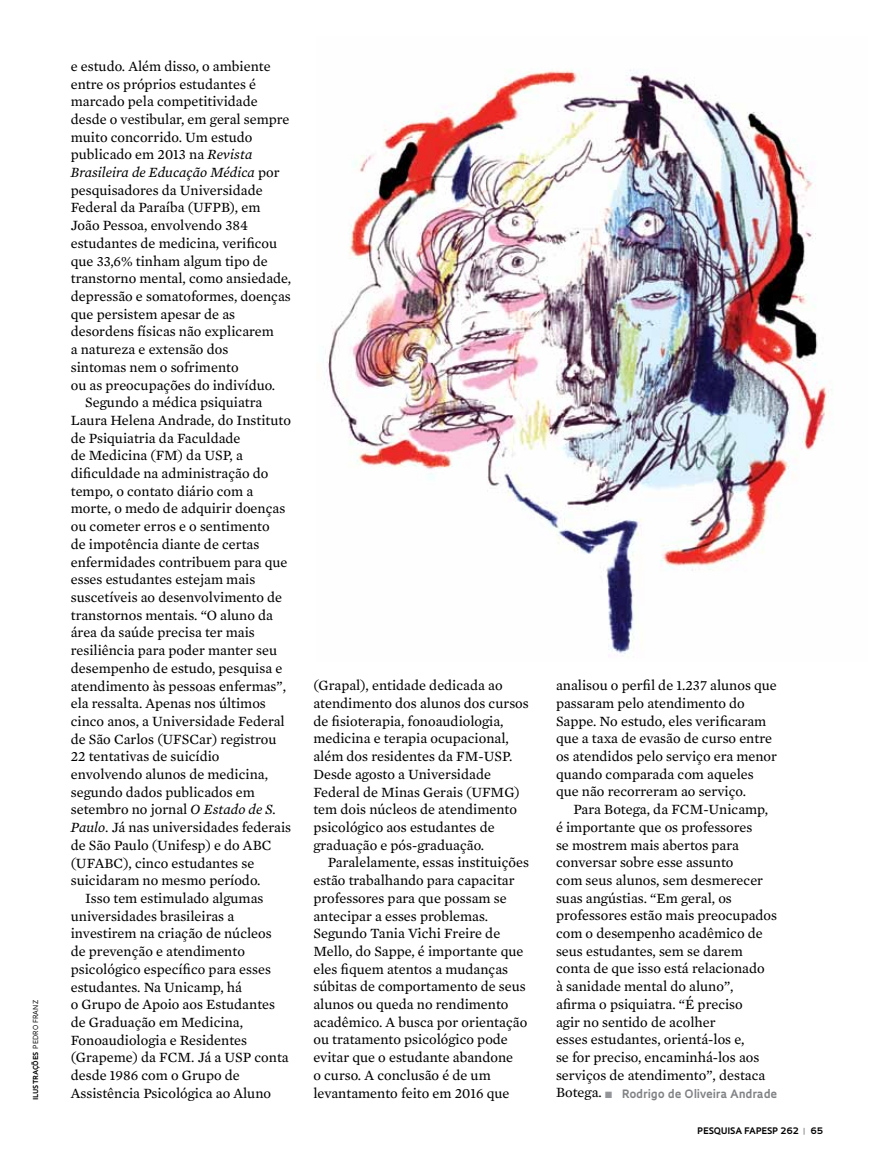
<style>
.page{position:relative;width:885px;height:1169px;background:#fff}
.page>*{position:absolute;margin:0;border:0;box-sizing:border-box;transform-origin:0 0}
.t1{font:14.4px/17.7px "Mercury Text G2";color:#000}
.t2{font:italic 14.4px "Mercury Text G2";color:#000}
.t3{font:700 11.25px "Oculum";letter-spacing:.01em;color:#808285}
.t4{font:700 8.7px "Oculum";letter-spacing:.015em;color:#000}
.t5{font:700 6.75px "Oculum";letter-spacing:.01em;color:#000}
.s1{font-weight:400}
.s2{font-style:italic}
.s3{font-style:normal}
.s4{font-family:"Mercury Text G2";font-weight:400;font-size:14.4px;color:#000}
.s5{color:#939598}
</style>
<div class="page">
<img style="left:326px;top:69px;width:506px;height:588px">
<p class="t5" style="left:31px;top:1099px;width:101px;rotate:-90deg">ilustrações <span class="s1">pedro franz</span></p>
<p class="t1" style="left:71px;top:56px;width:201px">e estudo. Além disso, o ambiente</p>
<p class="t1" style="left:71px;top:74px;width:187px">entre os próprios estudantes é</p>
<p class="t1" style="left:71px;top:92px;width:188px">marcado pela competitividade</p>
<p class="t1" style="left:71px;top:110px;width:220px">desde o vestibular, em geral sempre</p>
<p class="t1" style="left:71px;top:127px;width:183px">muito concorrido. Um estudo</p>
<p class="t1" style="left:71px;top:145px;width:183px">publicado em 2013 na <span class="s2">Revista</span></p>
<p class="t2" style="left:71px;top:162px;width:210px">Brasileira de Educação Médica <span class="s3">por</span></p>
<p class="t1" style="left:71px;top:180px;width:193px">pesquisadores da Universidade</p>
<p class="t1" style="left:71px;top:198px;width:191px">Federal da Paraíba (UFPB), em</p>
<p class="t1" style="left:71px;top:216px;width:179px">João Pessoa, envolvendo 384</p>
<p class="t1" style="left:71px;top:233px;width:208px">estudantes de medicina, verificou</p>
<p class="t1" style="left:71px;top:251px;width:199px">que 33,6% tinham algum tipo de</p>
<p class="t1" style="left:71px;top:269px;width:222px">transtorno mental, como ansiedade,</p>
<p class="t1" style="left:71px;top:287px;width:222px">depressão e somatoformes, doenças</p>
<p class="t1" style="left:71px;top:304px;width:166px">que persistem apesar de as</p>
<p class="t1" style="left:71px;top:322px;width:205px">desordens físicas não explicarem</p>
<p class="t1" style="left:71px;top:340px;width:159px">a natureza e extensão dos</p>
<p class="t1" style="left:71px;top:357px;width:169px">sintomas nem o sofrimento</p>
<p class="t1" style="left:71px;top:375px;width:206px">ou as preocupações do indivíduo.</p>
<p class="t1" style="left:85px;top:393px;width:179px">Segundo a médica psiquiatra</p>
<p class="t1" style="left:71px;top:410px;width:222px">Laura Helena Andrade, do Instituto</p>
<p class="t1" style="left:71px;top:428px;width:171px">de Psiquiatria da Faculdade</p>
<p class="t1" style="left:71px;top:446px;width:174px">de Medicina (FM) da USP, a</p>
<p class="t1" style="left:71px;top:463px;width:199px">dificuldade na administração do</p>
<p class="t1" style="left:71px;top:481px;width:184px">tempo, o contato diário com a</p>
<p class="t1" style="left:71px;top:499px;width:216px">morte, o medo de adquirir doenças</p>
<p class="t1" style="left:71px;top:517px;width:200px">ou cometer erros e o sentimento</p>
<p class="t1" style="left:71px;top:534px;width:190px">de impotência diante de certas</p>
<p class="t1" style="left:71px;top:552px;width:218px">enfermidades contribuem para que</p>
<p class="t1" style="left:71px;top:570px;width:186px">esses estudantes estejam mais</p>
<p class="t1" style="left:71px;top:587px;width:213px">suscetíveis ao desenvolvimento de</p>
<p class="t1" style="left:71px;top:605px;width:204px">transtornos mentais. “O aluno da</p>
<p class="t1" style="left:71px;top:623px;width:186px">área da saúde precisa ter mais</p>
<p class="t1" style="left:71px;top:640px;width:208px">resiliência para poder manter seu</p>
<p class="t1" style="left:71px;top:658px;width:213px">desempenho de estudo, pesquisa e</p>
<p class="t1" style="left:71px;top:676px;width:217px">atendimento às pessoas enfermas”,</p>
<p class="t1" style="left:71px;top:694px;width:197px">ela ressalta. Apenas nos últimos</p>
<p class="t1" style="left:71px;top:711px;width:215px">cinco anos, a Universidade Federal</p>
<p class="t1" style="left:71px;top:729px;width:207px">de São Carlos (UFSCar) registrou</p>
<p class="t1" style="left:71px;top:747px;width:150px">22 tentativas de suicídio</p>
<p class="t1" style="left:71px;top:764px;width:199px">envolvendo alunos de medicina,</p>
<p class="t1" style="left:71px;top:782px;width:186px">segundo dados publicados em</p>
<p class="t1" style="left:71px;top:800px;width:206px">setembro no jornal <span class="s2">O Estado de S.</span></p>
<p class="t1" style="left:71px;top:817px;width:222px"><span class="s2">Paulo</span>. Já nas universidades federais</p>
<p class="t1" style="left:71px;top:835px;width:202px">de São Paulo (Unifesp) e do ABC</p>
<p class="t1" style="left:71px;top:853px;width:185px">(UFABC), cinco estudantes se</p>
<p class="t1" style="left:71px;top:871px;width:191px">suicidaram no mesmo período.</p>
<p class="t1" style="left:85px;top:888px;width:180px">Isso tem estimulado algumas</p>
<p class="t1" style="left:71px;top:906px;width:165px">universidades brasileiras a</p>
<p class="t1" style="left:71px;top:924px;width:202px">investirem na criação de núcleos</p>
<p class="t1" style="left:71px;top:941px;width:176px">de prevenção e atendimento</p>
<p class="t1" style="left:71px;top:959px;width:202px">psicológico específico para esses</p>
<p class="t1" style="left:71px;top:977px;width:173px">estudantes. Na Unicamp, há</p>
<p class="t1" style="left:71px;top:994px;width:206px">o Grupo de Apoio aos Estudantes</p>
<p class="t1" style="left:71px;top:1012px;width:174px">de Graduação em Medicina,</p>
<p class="t1" style="left:71px;top:1030px;width:178px">Fonoaudiologia e Residentes</p>
<p class="t1" style="left:71px;top:1047px;width:219px">(Grapeme) da FCM. Já a USP conta</p>
<p class="t1" style="left:71px;top:1065px;width:170px">desde 1986 com o Grupo de</p>
<p class="t1" style="left:71px;top:1083px;width:202px">Assistência Psicológica ao Aluno</p>
<p class="t1" style="left:313px;top:676px;width:217px">(Grapal), entidade dedicada ao atendimento dos alunos dos cursos de fisioterapia, fonoaudiologia, medicina e terapia ocupacional, além dos residentes da FM-USP.<br>Desde agosto a Universidade<br>Federal de Minas Gerais (UFMG) tem dois núcleos de atendimento psicológico aos estudantes de graduação e pós-graduação.</p>
<p class="t1" style="left:313px;top:853px;width:217px;text-indent:14px">Paralelamente, essas instituições estão trabalhando para capacitar professores para que possam se antecipar a esses problemas.<br>Segundo Tania Vichi Freire de<br>Mello, do Sappe, é importante que eles fiquem atentos a mudanças súbitas de comportamento de seus alunos ou queda no rendimento acadêmico. A busca por orientação ou tratamento psicológico pode evitar que o estudante abandone<br>o curso. A conclusão é de um levantamento feito em 2016 que</p>
<p class="t1" style="left:556px;top:676px;width:223px">analisou o perfil de 1.237 alunos que passaram pelo atendimento do<br>Sappe. No estudo, eles verificaram que a taxa de evasão de curso entre os atendidos pelo serviço era menor quando comparada com aqueles que não recorreram ao serviço.</p>
<p class="t1" style="left:556px;top:799px;width:223px;text-indent:18px">Para Botega, da FCM-Unicamp, é importante que os professores<br>se mostrem mais abertos para conversar sobre esse assunto<br>com seus alunos, sem desmerecer suas angústias. “Em geral, os professores estão mais preocupados com o desempenho acadêmico de seus estudantes, sem se darem conta de que isso está relacionado<br>à sanidade mental do aluno”, afirma o psiquiatra. “É preciso<br>agir no sentido de acolher<br>esses estudantes, orientá-los e,<br>se for preciso, encaminhá-los aos serviços de atendimento”, destaca</p>
<p class="t3" style="left:556px;top:1086px;width:223px"><span class="s4">Botega.</span> <span class="s5">■</span> Rodrigo de Oliveira Andrade</p>
<p class="t4" style="left:697px;top:1124px;width:127px">PESQUISA FAPESP 262 <span class="s5">|</span> 65</p>
</div>
